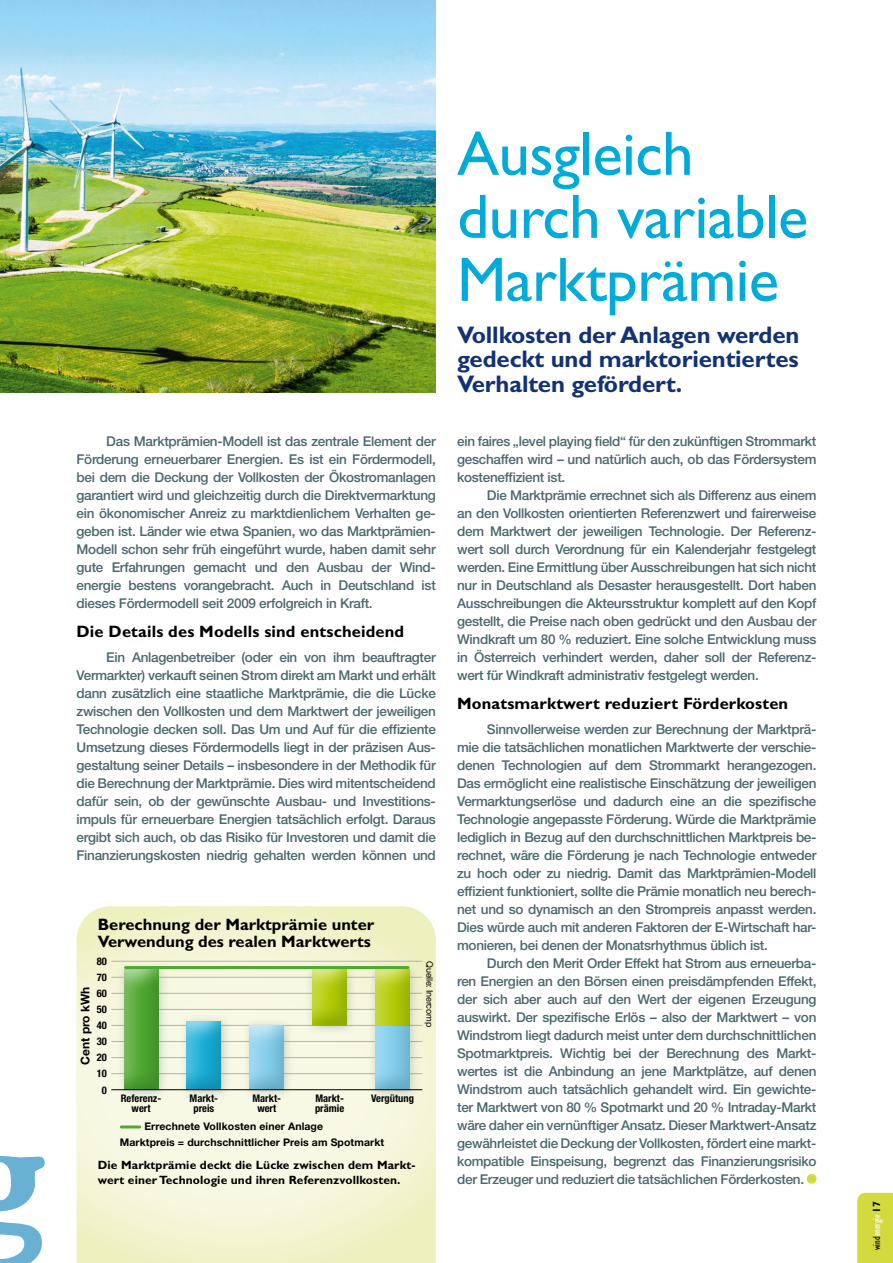
<style>
.page{position:relative;width:893px;height:1263px;background:#fff}
.page>*{position:absolute;margin:0;border:0;box-sizing:border-box;transform-origin:0 0}
.t1{font:63px/63px "Gill Sans Std";letter-spacing:-.01em;color:#00abda}
.t2{font:700 24px/24.8px "Gill Sans Std";letter-spacing:-.005em;color:#123274;text-align:justify}
.t3{font:700 16.5px/16.5px "Gill Sans Std";letter-spacing:.01em;color:#000}
.t4{font:500 13.5px/18px "Helvetica Neue LT Std";letter-spacing:-.02em;color:#4a686e;text-align:justify}
.t5{font:700 12px/14.2px "Gill Sans Std";letter-spacing:.01em;color:#000}
.t6{font:700 12px "Helvetica Neue LT Std";color:#000}
.t7{font:700 10.5px/15.9px "Helvetica Neue LT Std";letter-spacing:.01em;color:#000}
.t8{font:700 condensed 10.5px/16px "Helvetica Neue LT Std";color:#000;text-align:center}
.t9{font:condensed 10.5px "Gill Sans Std";color:#fff}
.t10{font:9px "Helvetica Neue LT Std";letter-spacing:-.02em;color:#000}
.s1{color:#000}
.s2{font-weight:700;font-stretch:normal;color:#000}
</style>
<div class="page">
<img style="left:0;top:0;width:436px;height:392px">
<div style="left:807px;top:1174px;width:9px;height:10px;background:#d3da3d;border-radius:50%"></div>
<svg style="left:77px;top:906px;width:359px;height:357px;background:#f4f5d7"></svg>
<svg style="left:0;top:1156px;width:45px;height:107px"></svg>
<hr style="left:121px;top:1125px;width:19px;height:3px;background:#4fa830">
<hr style="left:111px;top:1073px;width:311px;height:1px;background:#b3b2b2">
<hr style="left:111px;top:1057px;width:311px;height:1px;background:#b3b2b2">
<hr style="left:111px;top:1041px;width:311px;height:1px;background:#b3b2b2">
<hr style="left:111px;top:1025px;width:311px;height:1px;background:#b3b2b2">
<hr style="left:111px;top:1009px;width:311px;height:1px;background:#b3b2b2">
<hr style="left:111px;top:993px;width:311px;height:1px;background:#b3b2b2">
<hr style="left:111px;top:977px;width:311px;height:1px;background:#b3b2b2">
<hr style="left:111px;top:961px;width:311px;height:1px;background:#b3b2b2">
<div style="left:117px;top:961px;width:52px;height:139px;background:#6d898f;opacity:.4"></div>
<div style="left:122px;top:966px;width:37px;height:125px;background:#6d898f;opacity:.4"></div>
<div style="left:179px;top:1014px;width:53px;height:86px;background:#6d898f;opacity:.4"></div>
<div style="left:185px;top:1019px;width:36px;height:72px;background:#6d898f;opacity:.4"></div>
<div style="left:242px;top:1018px;width:53px;height:82px;background:#6d898f;opacity:.4"></div>
<div style="left:247px;top:1023px;width:38px;height:68px;background:#6d898f;opacity:.4"></div>
<div style="left:305px;top:961px;width:53px;height:75px;background:#6d898f;opacity:.4"></div>
<div style="left:310px;top:967px;width:38px;height:83px;background:#6d898f;opacity:.4"></div>
<div style="left:368px;top:961px;width:52px;height:139px;background:#6d898f;opacity:.4"></div>
<div style="left:373px;top:967px;width:38px;height:123px;background:#6d898f;opacity:.4"></div>
<hr style="left:111px;top:1089px;width:311px;height:1px;background:#000">
<hr style="left:126px;top:966px;width:282px;height:3px;background:#4fa830">
<div style="left:857px;top:1193px;width:36px;height:70px;background:#d3da3d"></div>
<p class="t4" style="left:77px;top:432px;width:361px;text-indent:30px">Das Marktprämien-Modell ist das zentrale Element der Förderung erneuerbarer Energien. Es ist ein Fördermodell, bei dem die Deckung der Vollkosten der Ökostromanlagen garantiert wird und gleichzeitig durch die Direktvermarktung ein ökonomischer Anreiz zu marktdienlichem Verhalten ge&shy;geben ist. Länder wie etwa Spanien, wo das Marktprämien-Modell schon sehr früh eingeführt wurde, haben damit sehr gute Erfahrungen gemacht und den Ausbau der Wind&shy;energie bestens vorangebracht. Auch in Deutschland ist dieses Fördermodell seit 2009 erfolgreich in Kraft.</p>
<p class="t3" style="left:77px;top:623px;width:329px">Die Details des Modells sind entscheidend</p>
<p class="t4" style="left:77px;top:648px;width:361px;text-indent:30px">Ein Anlagenbetreiber (oder ein von ihm beauftragter Vermarkter) verkauft seinen Strom direkt am Markt und erhält dann zusätzlich eine staatliche Marktprämie, die die Lücke zwischen den Vollkosten und dem Marktwert der jeweiligen Technologie decken soll. Das Um und Auf für die effiziente Umsetzung dieses Fördermodells liegt in der präzisen Aus&shy;gestaltung seiner Details – insbesondere in der Methodik für die Berechnung der Marktprämie. Dies wird mitentscheidend dafür sein, ob der gewünschte Ausbau- und Investitions&shy;impuls für erneuerbare Energien tatsächlich erfolgt. Daraus ergibt sich auch, ob das Risiko für Investoren und damit die Finanzierungskosten niedrig gehalten werden können und</p>
<p class="t3" style="left:98px;top:916px;width:278px">Berechnung der Marktprämie unter<br>Verwendung des realen Marktwerts</p>
<p class="t8" style="left:97px;top:953px;width:12px">80<br>70<br>60<br>50<br>40<br>30<br>20<br>10<br>0</p>
<p class="t6" style="left:78px;top:1065px;width:80px;rotate:-90deg">Cent pro kWh</p>
<p class="t8" style="left:121px;top:1092px;width:41px;line-height:10.5px">Referenz&shy;wert</p>
<p class="t8" style="left:190px;top:1092px;width:30px;line-height:10.5px">Markt&shy;preis</p>
<p class="t8" style="left:252px;top:1092px;width:30px;line-height:10.5px">Markt&shy;wert</p>
<p class="t8" style="left:315px;top:1092px;width:31px;line-height:10.5px;text-align:left">Markt&shy;prämie</p>
<p class="t8" style="left:371px;top:1090px;width:44px">Vergütung</p>
<p class="t7" style="left:120px;top:1118px;width:266px;text-indent:25px">Errechnete Vollkosten einer Anlage<br>Marktpreis = durchschnittlicher Preis am Spotmarkt</p>
<p class="t5" style="left:98px;top:1158px;width:319px">Die Marktprämie deckt die Lücke zwischen dem Markt&shy;wert einer Technologie und ihren Referenzvollkosten.</p>
<p class="t10" style="left:435px;top:961px;width:67px;rotate:90deg">Quelle: Inercomp</p>
<h1 class="t1" style="left:457px;top:122px;width:353px">Ausgleich durch variable<br>Marktprämie</h1>
<h2 class="t2" style="left:457px;top:322px;width:344px">Vollkosten der Anlagen werden gedeckt und marktorientiertes Verhalten gefördert.</h2>
<p class="t4" style="left:457px;top:432px;width:361px">ein faires „level playing field“ für den zukünftigen Strommarkt geschaffen wird – und natürlich auch, ob das Fördersystem kosteneffizient ist.</p>
<p class="t4" style="left:457px;top:486px;width:361px;text-indent:30px">Die Marktprämie errechnet sich als Differenz aus einem an den Vollkosten orientierten Referenzwert und fairerweise dem Marktwert der jeweiligen Technologie. Der Referenz&shy;wert soll durch Verordnung für ein Kalenderjahr festgelegt werden. Eine Ermittlung über Ausschreibungen hat sich nicht nur in Deutschland als Desaster herausgestellt. Dort haben Ausschreibungen die Akteursstruktur komplett auf den Kopf gestellt, die Preise nach oben gedrückt und den Ausbau der Windkraft um 80 % reduziert. Eine solche Entwicklung muss in Österreich verhindert werden, daher soll der Referenz&shy;wert für Windkraft administrativ festgelegt werden.</p>
<p class="t3" style="left:457px;top:695px;width:333px">Monatsmarktwert reduziert Förderkosten</p>
<p class="t4" style="left:457px;top:720px;width:361px;text-indent:30px">Sinnvollerweise werden zur Berechnung der Marktprä&shy;mie die tatsächlichen monatlichen Marktwerte der verschie&shy;denen Technologien auf dem Strommarkt herangezogen.<br>Das ermöglicht eine realistische Einschätzung der jeweiligen Vermarktungserlöse und dadurch eine an die spezifische Technologie angepasste Förderung. Würde die Marktprämie lediglich in Bezug auf den durchschnittlichen Marktpreis be&shy;rechnet, wäre die Förderung je nach Technologie entweder zu hoch oder zu niedrig. Damit das Marktprämien-Modell effizient funktioniert, sollte die Prämie monatlich neu berech&shy;net und so dynamisch an den Strompreis anpasst werden.<br>Dies würde auch mit anderen Faktoren der E-Wirtschaft har&shy;monieren, bei denen der Monatsrhythmus üblich ist.</p>
<p class="t4" style="left:457px;top:954px;width:361px;text-indent:30px">Durch den Merit Order Effekt hat Strom aus erneuerba&shy;ren Energien an den Börsen einen preisdämpfenden Effekt, der sich aber auch auf den Wert der eigenen Erzeugung auswirkt. Der spezifische Erlös – also der Marktwert – von Windstrom liegt dadurch meist unter dem durchschnittlichen Spotmarktpreis. Wichtig bei der Berechnung des Markt&shy;wertes ist die Anbindung an jene Marktplätze, auf denen Windstrom auch tatsächlich gehandelt wird. Ein gewichte&shy;ter Marktwert von 80 % Spotmarkt und 20 % Intraday-Markt wäre daher ein vernünftiger Ansatz. Dieser Marktwert-Ansatz gewährleistet die Deckung der Vollkosten, fördert eine markt&shy;kompatible Einspeisung, begrenzt das Finanzierungsrisiko der Erzeuger und reduziert die tatsächlichen Förderkosten.</p>
<p class="t9" style="left:871px;top:1250px;width:51px;rotate:-90deg"><span class="s1">wind</span>energie <span class="s2">17</span></p>
</div>
